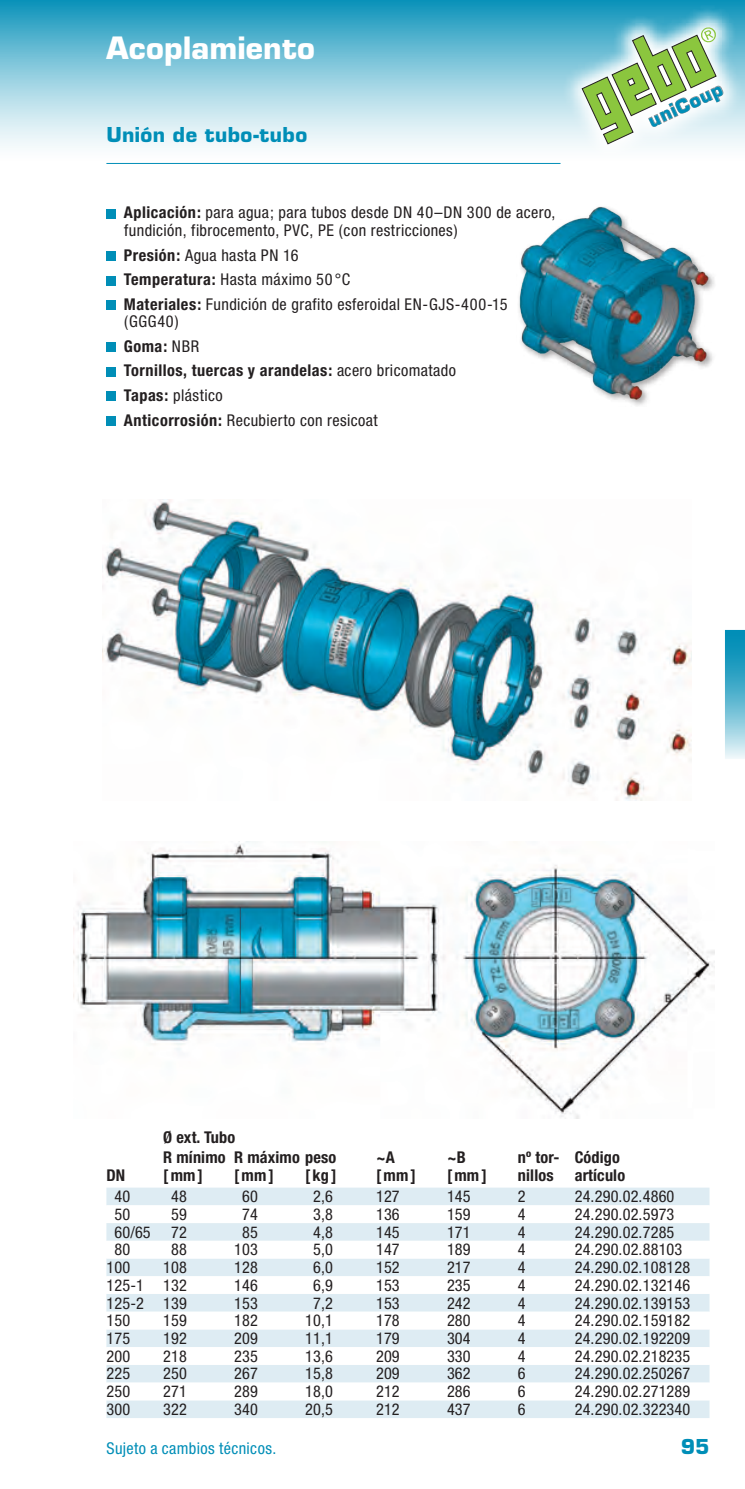
<style>
.page{position:relative;width:745px;height:1489px;background:#fff}
.page>*{position:absolute;margin:0;border:0;box-sizing:border-box;transform-origin:0 0}
.t1{font:700 30px "Eurostile";letter-spacing:.005em;color:#fff}
.t2{font:700 20px "Eurostile";letter-spacing:.02em;color:#008eb7}
.t3{font:700 18.25px "Eurostile";color:#008eb7}
.t4{font:condensed 16.25px/17.5px "Helvetica Neue";letter-spacing:.01em;color:#231f20}
.t5{font:condensed 16.25px/24.5px "Helvetica Neue";letter-spacing:.03em;color:#231f20}
.t6{font:700 condensed 16.25px/17.5px "Helvetica Neue";letter-spacing:.01em;color:#231f20}
.t7{font:condensed 16.25px "Helvetica Neue";letter-spacing:.025em;color:#008eb7}
.s1{font-weight:700}
</style>
<div class="page">
<div style="left:0;top:0;width:744px;height:163px;background:linear-gradient(to bottom,#1798bd,#fff)"></div>
<svg style="left:725px;top:629px;width:19px;height:130px;background:#5fb7d1"></svg>
<div style="left:106px;top:209px;width:10px;height:9px;background:#008eb7"></div>
<div style="left:106px;top:251px;width:10px;height:9px;background:#008eb7"></div>
<div style="left:106px;top:276px;width:10px;height:9px;background:#008eb7"></div>
<div style="left:106px;top:300px;width:10px;height:10px;background:#008eb7"></div>
<div style="left:106px;top:342px;width:10px;height:10px;background:#008eb7"></div>
<div style="left:106px;top:367px;width:10px;height:9px;background:#008eb7"></div>
<div style="left:106px;top:392px;width:10px;height:9px;background:#008eb7"></div>
<div style="left:106px;top:416px;width:10px;height:9px;background:#008eb7"></div>
<div style="left:516px;top:204px;width:200px;height:203px;background:#231f20;opacity:.4"></div>
<img style="left:516px;top:204px;width:192px;height:201px">
<img style="left:103px;top:499px;width:588px;height:301px">
<img style="left:73px;top:841px;width:641px;height:277px">
<div style="left:106px;top:1187px;width:603px;height:230px;background:#deecf3"></div>
<svg style="left:106px;top:1205px;width:603px;height:195px"></svg>
<hr style="left:106px;top:163px;width:454px;height:1px;background:#008eb7">
<svg style="left:560px;top:6px;width:183px;height:158px"></svg>
<svg style="left:581px;top:26px;width:143px;height:119px"></svg>
<h1 class="t1" style="left:106px;top:30px;width:210px">Acoplamiento</h1>
<p class="t2" style="left:106px;top:122px;width:202px">Unión de tubo-tubo</p>
<p class="t4" style="left:124px;top:204px;width:433px"><span class="s1">Aplicación:</span> para agua; para tubos desde DN 40–DN 300 de acero, fundición, fibrocemento, PVC, PE (con restricciones)</p>
<p class="t5" style="left:124px;top:242px;width:385px"><span class="s1">Presión:</span> Agua hasta PN 16<br><span class="s1">Temperatura:</span> Hasta máximo 50 °C<br><span class="s1">Materiales:</span> Fundición de grafito esferoidal EN-GJS-400-15</p>
<p class="t5" style="left:124px;top:309px;width:333px">(GGG40)<br><span class="s1">Goma:</span> NBR<br><span class="s1">Tornillos, tuercas y arandelas:</span> acero bricomatado<br><span class="s1">Tapas:</span> plástico<br><span class="s1">Anticorrosión:</span> Recubierto con resicoat</p>
<p class="t3" style="left:644px;top:111px;width:81px;rotate:-25deg">uniCoup</p>
<p class="t6" style="left:106px;top:1165px;width:20px">DN</p>
<p class="t6" style="left:163px;top:1128px;width:74px">Ø ext. Tubo</p>
<p class="t6" style="left:163px;top:1148px;width:64px">R mínimo [mm]</p>
<p class="t6" style="left:234px;top:1148px;width:104px">R máximo peso [mm]</p>
<p class="t6" style="left:305px;top:1165px;width:33px">[kg]</p>
<p class="t6" style="left:376px;top:1148px;width:41px">~A [mm]</p>
<p class="t6" style="left:446px;top:1148px;width:41px">~B [mm]</p>
<p class="t6" style="left:517px;top:1148px;width:43px">nº tor&shy;nillos</p>
<p class="t6" style="left:574px;top:1148px;width:52px">Código artículo</p>
<p class="t4" style="left:114px;top:1187px;width:17px">40</p>
<p class="t4" style="left:171px;top:1187px;width:17px">48</p>
<p class="t4" style="left:242px;top:1187px;width:17px">60</p>
<p class="t4" style="left:313px;top:1187px;width:21px">2,6</p>
<p class="t4" style="left:376px;top:1187px;width:25px">127</p>
<p class="t4" style="left:446px;top:1187px;width:25px">145</p>
<p class="t4" style="left:517px;top:1187px;width:9px">2</p>
<p class="t4" style="left:574px;top:1187px;width:101px">24.290.02.4860</p>
<p class="t4" style="left:114px;top:1205px;width:17px">50</p>
<p class="t4" style="left:171px;top:1205px;width:17px">59</p>
<p class="t4" style="left:242px;top:1205px;width:17px">74</p>
<p class="t4" style="left:313px;top:1205px;width:21px">3,8</p>
<p class="t4" style="left:376px;top:1205px;width:25px">136</p>
<p class="t4" style="left:446px;top:1205px;width:25px">159</p>
<p class="t4" style="left:517px;top:1205px;width:9px">4</p>
<p class="t4" style="left:574px;top:1205px;width:101px">24.290.02.5973</p>
<p class="t4" style="left:114px;top:1222px;width:38px">60/65</p>
<p class="t4" style="left:171px;top:1222px;width:17px">72</p>
<p class="t4" style="left:242px;top:1222px;width:17px">85</p>
<p class="t4" style="left:313px;top:1222px;width:21px">4,8</p>
<p class="t4" style="left:376px;top:1222px;width:25px">145</p>
<p class="t4" style="left:446px;top:1222px;width:25px">171</p>
<p class="t4" style="left:517px;top:1222px;width:9px">4</p>
<p class="t4" style="left:574px;top:1222px;width:101px">24.290.02.7285</p>
<p class="t4" style="left:114px;top:1240px;width:17px">80</p>
<p class="t4" style="left:171px;top:1240px;width:17px">88</p>
<p class="t4" style="left:234px;top:1240px;width:25px">103</p>
<p class="t4" style="left:313px;top:1240px;width:21px">5,0</p>
<p class="t4" style="left:376px;top:1240px;width:25px">147</p>
<p class="t4" style="left:446px;top:1240px;width:25px">189</p>
<p class="t4" style="left:517px;top:1240px;width:9px">4</p>
<p class="t4" style="left:574px;top:1240px;width:109px">24.290.02.88103</p>
<p class="t4" style="left:106px;top:1258px;width:25px">100</p>
<p class="t4" style="left:163px;top:1258px;width:25px">108</p>
<p class="t4" style="left:234px;top:1258px;width:25px">128</p>
<p class="t4" style="left:313px;top:1258px;width:21px">6,0</p>
<p class="t4" style="left:376px;top:1258px;width:25px">152</p>
<p class="t4" style="left:446px;top:1258px;width:25px">217</p>
<p class="t4" style="left:517px;top:1258px;width:9px">4</p>
<p class="t4" style="left:574px;top:1258px;width:117px">24.290.02.108128</p>
<p class="t4" style="left:106px;top:1276px;width:82px">125-1 132</p>
<p class="t4" style="left:234px;top:1276px;width:25px">146</p>
<p class="t4" style="left:313px;top:1276px;width:21px">6,9</p>
<p class="t4" style="left:376px;top:1276px;width:25px">153</p>
<p class="t4" style="left:446px;top:1276px;width:25px">235</p>
<p class="t4" style="left:517px;top:1276px;width:9px">4</p>
<p class="t4" style="left:574px;top:1276px;width:117px">24.290.02.132146</p>
<p class="t4" style="left:106px;top:1293px;width:82px">125-2 139</p>
<p class="t4" style="left:234px;top:1293px;width:25px">153</p>
<p class="t4" style="left:313px;top:1293px;width:21px">7,2</p>
<p class="t4" style="left:376px;top:1293px;width:25px">153</p>
<p class="t4" style="left:446px;top:1293px;width:25px">242</p>
<p class="t4" style="left:517px;top:1293px;width:9px">4</p>
<p class="t4" style="left:574px;top:1293px;width:117px">24.290.02.139153</p>
<p class="t4" style="left:106px;top:1311px;width:25px">150</p>
<p class="t4" style="left:163px;top:1311px;width:25px">159</p>
<p class="t4" style="left:234px;top:1311px;width:25px">182</p>
<p class="t4" style="left:305px;top:1311px;width:29px">10,1</p>
<p class="t4" style="left:376px;top:1311px;width:25px">178</p>
<p class="t4" style="left:446px;top:1311px;width:25px">280</p>
<p class="t4" style="left:517px;top:1311px;width:9px">4</p>
<p class="t4" style="left:574px;top:1311px;width:117px">24.290.02.159182</p>
<p class="t4" style="left:106px;top:1329px;width:25px">175</p>
<p class="t4" style="left:163px;top:1329px;width:25px">192</p>
<p class="t4" style="left:234px;top:1329px;width:25px">209</p>
<p class="t4" style="left:305px;top:1329px;width:29px">11,1</p>
<p class="t4" style="left:376px;top:1329px;width:25px">179</p>
<p class="t4" style="left:446px;top:1329px;width:25px">304</p>
<p class="t4" style="left:517px;top:1329px;width:9px">4</p>
<p class="t4" style="left:574px;top:1329px;width:117px">24.290.02.192209</p>
<p class="t4" style="left:106px;top:1346px;width:25px">200</p>
<p class="t4" style="left:163px;top:1346px;width:25px">218</p>
<p class="t4" style="left:234px;top:1346px;width:25px">235</p>
<p class="t4" style="left:305px;top:1346px;width:29px">13,6</p>
<p class="t4" style="left:376px;top:1346px;width:25px">209</p>
<p class="t4" style="left:446px;top:1346px;width:25px">330</p>
<p class="t4" style="left:517px;top:1346px;width:9px">4</p>
<p class="t4" style="left:574px;top:1346px;width:117px">24.290.02.218235</p>
<p class="t4" style="left:106px;top:1364px;width:25px">225</p>
<p class="t4" style="left:163px;top:1364px;width:25px">250</p>
<p class="t4" style="left:234px;top:1364px;width:25px">267</p>
<p class="t4" style="left:305px;top:1364px;width:29px">15,8</p>
<p class="t4" style="left:376px;top:1364px;width:25px">209</p>
<p class="t4" style="left:446px;top:1364px;width:25px">362</p>
<p class="t4" style="left:517px;top:1364px;width:9px">6</p>
<p class="t4" style="left:574px;top:1364px;width:117px">24.290.02.250267</p>
<p class="t4" style="left:106px;top:1382px;width:25px">250</p>
<p class="t4" style="left:163px;top:1382px;width:25px">271</p>
<p class="t4" style="left:234px;top:1382px;width:25px">289</p>
<p class="t4" style="left:305px;top:1382px;width:29px">18,0</p>
<p class="t4" style="left:376px;top:1382px;width:25px">212</p>
<p class="t4" style="left:446px;top:1382px;width:25px">286</p>
<p class="t4" style="left:517px;top:1382px;width:9px">6</p>
<p class="t4" style="left:574px;top:1382px;width:117px">24.290.02.271289</p>
<p class="t4" style="left:106px;top:1400px;width:25px">300</p>
<p class="t4" style="left:163px;top:1400px;width:25px">322</p>
<p class="t4" style="left:234px;top:1400px;width:25px">340</p>
<p class="t4" style="left:305px;top:1400px;width:29px">20,5</p>
<p class="t4" style="left:376px;top:1400px;width:25px">212</p>
<p class="t4" style="left:446px;top:1400px;width:25px">437</p>
<p class="t4" style="left:517px;top:1400px;width:9px">6</p>
<p class="t4" style="left:574px;top:1400px;width:117px">24.290.02.322340</p>
<p class="t7" style="left:106px;top:1438px;width:171px">Sujeto a cambios técnicos.</p>
<p class="t2" style="left:680px;top:1433px;width:30px">95</p>
</div>
